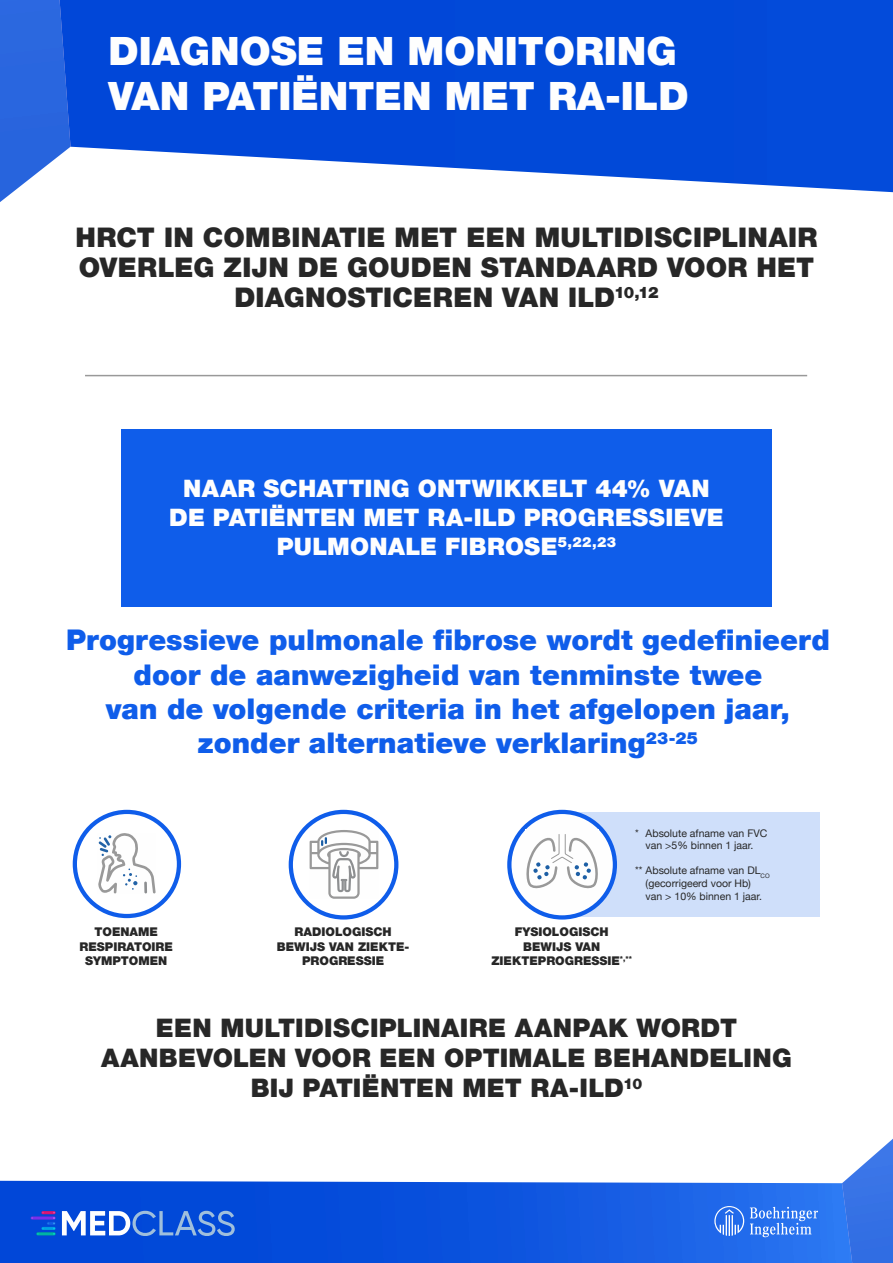
<style>
.page{position:relative;width:893px;height:1263px;background:#fff}
.page>*{position:absolute;margin:0;border:0;box-sizing:border-box;transform-origin:0 0}
.HEADLINES{font:900 39px/45px "Helvetica Neue";color:#fefefe}
.Header_White{font:900 28.5px/34.2px "Helvetica Neue";color:#0f5dea;text-align:center}
.Header_White-2{font:900 27px/30px "Helvetica Neue";letter-spacing:.01em;color:#272727;text-align:center}
.Subhead_-_Dark{font:900 25.5px/30px "Helvetica Neue";letter-spacing:.01em;color:#272727;text-align:center}
.Header_White-3{font:900 24px/28.8px "Helvetica Neue";letter-spacing:.01em;color:#fefefe;text-align:center}
.kopjes_in_kaders{font:900 12px/14.4px "Helvetica Neue";color:#272727;text-align:center}
.referenties{font:10.5px/12.6px "Helvetica Neue";color:#272727;text-align:center}
</style>
<div class="page">
<svg style="left:71px;top:0;width:822px;height:193px;background:#205edd"></svg>
<svg style="left:0;top:0;width:71px;height:202px;background:#4479e2"></svg>
<div style="left:558px;top:813px;width:262px;height:104px;background:#cfdffa"></div>
<div style="left:509px;top:812px;width:106px;height:105px;background:#fefefe;border-radius:50%"></div>
<div style="left:507px;top:810px;width:110px;height:109px;border:4px solid #0f5dea;border-radius:50%"></div>
<svg style="left:310px;top:830px;width:68px;height:69px"></svg>
<svg style="left:526px;top:834px;width:72px;height:55px"></svg>
<svg style="left:98px;top:833px;width:58px;height:60px"></svg>
<div style="left:73px;top:810px;width:108px;height:108px;border:4px solid #0f5dea;border-radius:50%"></div>
<div style="left:289px;top:810px;width:109px;height:109px;border:4px solid #0f5dea;border-radius:50%"></div>
<svg style="left:0;top:1181px;width:842px;height:82px;background:#1057df"></svg>
<svg style="left:842px;top:1138px;width:51px;height:125px"></svg>
<svg style="left:714px;top:1206px;width:30px;height:30px"></svg>
<svg style="left:750px;top:1207px;width:68px;height:30px;background:#5690f1"></svg>
<svg style="left:62px;top:1211px;width:173px;height:25px"></svg>
<div style="left:41px;top:1211px;width:15px;height:3px;border:1px solid #272727;border-radius:2px"></div>
<svg style="left:31px;top:1212px;width:25px;height:23px"></svg>
<div style="left:121px;top:429px;width:651px;height:177px;background:#0f5dea"></div>
<hr style="left:85px;top:375px;width:722px;height:1px;background:#999">
<p class="HEADLINES" style="left:108px;top:28px;width:582px">DIAGNOSE EN MONITORING<br>VAN PATIËNTEN MET RA-ILD</p>
<p class="Header_White-2" style="left:75px;top:222px;width:744px">HRCT IN COMBINATIE MET EEN MULTIDISCIPLINAIR<br>OVERLEG ZIJN DE GOUDEN STANDAARD VOOR HET<br>DIAGNOSTICEREN VAN ILD<sup>10,12</sup></p>
<p class="Header_White-3" style="left:169px;top:474px;width:556px">NAAR SCHATTING ONTWIKKELT 44% VAN<br>DE PATIËNTEN MET RA-ILD PROGRESSIEVE<br>PULMONALE FIBROSE<sup>5,22,23</sup></p>
<p class="Header_White" style="left:66px;top:623px;width:765px">Progressieve pulmonale fibrose wordt gedefinieerd door de aanwezigheid van tenminste twee<br>van de volgende criteria in het afgelopen jaar, zonder alternatieve verklaring<sup>23-25</sup></p>
<p class="referenties" style="left:635px;top:827px;width:134px">* Absolute afname van FVC van &gt;5% binnen 1 jaar.</p>
<p class="referenties" style="left:646px;top:865px;width:126px;text-align:left;text-indent:-10px">** Absolute afname van DL<sub>CO </sub>(gecorrigeerd voor Hb) van &gt; 10% binnen 1 jaar.</p>
<p class="kopjes_in_kaders" style="left:80px;top:925px;width:95px">TOENAME<br>RESPIRATOIRE<br>SYMPTOMEN</p>
<p class="kopjes_in_kaders" style="left:277px;top:925px;width:134px">RADIOLOGISCH<br>BEWIJS VAN ZIEKTE-<br>PROGRESSIE</p>
<p class="kopjes_in_kaders" style="left:491px;top:925px;width:142px">FYSIOLOGISCH<br>BEWIJS VAN<br>ZIEKTEPROGRESSIE<sup>*,**</sup></p>
<p class="Subhead_-_Dark" style="left:101px;top:1013px;width:692px">EEN MULTIDISCIPLINAIRE AANPAK WORDT<br>AANBEVOLEN VOOR EEN OPTIMALE BEHANDELING<br>BIJ PATIËNTEN MET RA-ILD<sup>10</sup></p>
</div>
